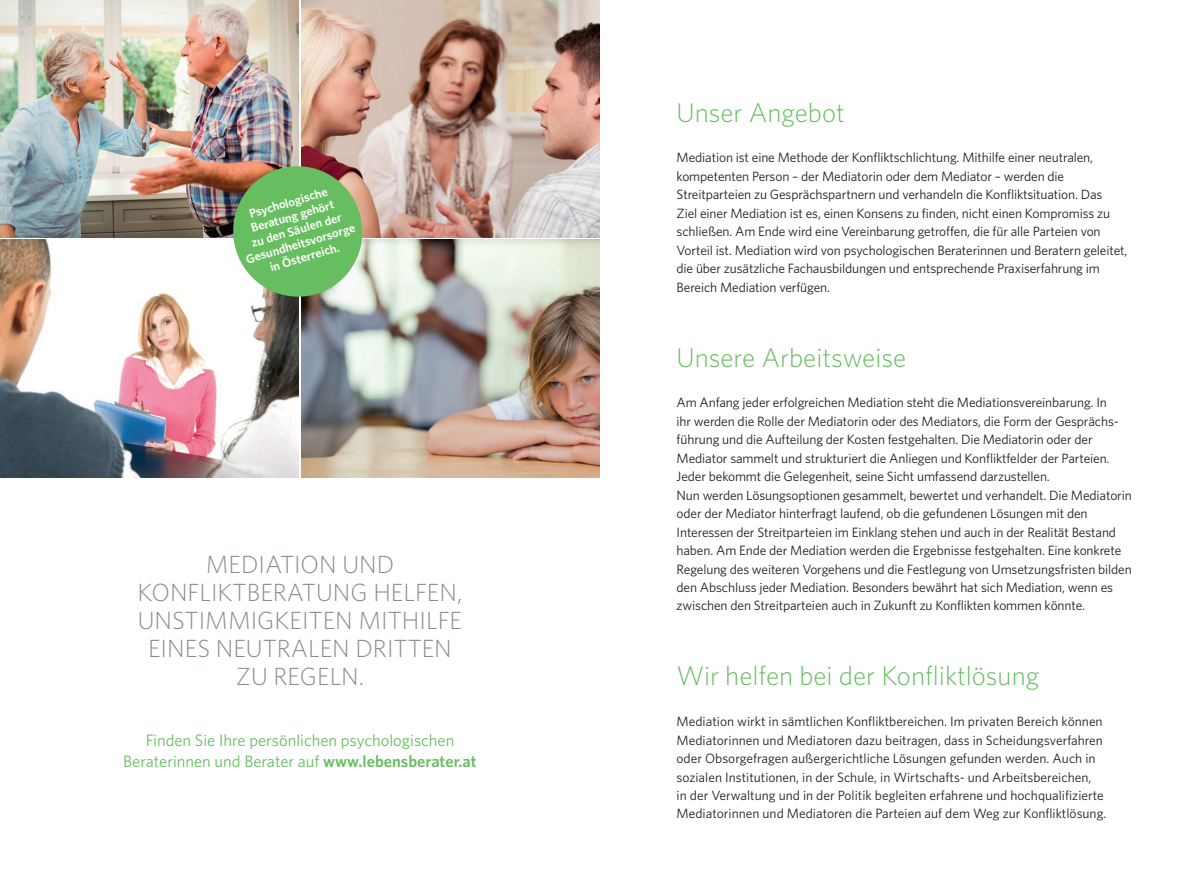
<style>
.page{position:relative;width:1200px;height:893px;background:#fff}
.page>*{position:absolute;margin:0;border:0;box-sizing:border-box;transform-origin:0 0}
.t1{font:300 27px "Whitney";color:#67be60}
.t2{font:300 24.9px/27.9px "Whitney";color:#858d8e;text-align:center}
.t3{font:16.5px/21px "Whitney";color:#67be60;text-align:center}
.t4{font:13.5px/18.5px "Whitney";letter-spacing:-.01em;color:#231f20}
.t5{font:600 12.45px/14.2px "Whitney";color:#fff;text-align:center}
.s1{font-weight:600}
</style>
<div class="page">
<img style="left:0;top:0;width:299px;height:238px">
<img style="left:0;top:240px;width:299px;height:238px">
<img style="left:301px;top:0;width:299px;height:238px">
<img style="left:301px;top:240px;width:299px;height:238px">
<svg style="left:225px;top:159px;width:145px;height:145px;background:#88b476"></svg>
<p class="t5" style="left:232px;top:211px;width:115px;rotate:-16deg">Psychologische<br>Beratung gehört<br>zu den Säulen der<br>Gesundheitsvorsorge in Österreich.</p>
<h2 class="t2" style="left:138px;top:550px;width:326px">MEDIATION UND<br>KONFLIKTBERATUNG HELFEN,<br>UNSTIMMIGKEITEN MITHILFE<br>EINES NEUTRALEN DRITTEN<br>ZU REGELN.</h2>
<p class="t3" style="left:123px;top:729px;width:355px">Finden Sie Ihre persönlichen psychologischen<br>Beraterinnen und Berater auf <span class="s1">www.lebensberater.at</span></p>
<h1 class="t1" style="left:676px;top:97px;width:170px">Unser Angebot</h1>
<p class="t4" style="left:676px;top:148px;width:452px">Mediation ist eine Methode der Konfliktschlichtung. Mithilfe einer neutralen, kompetenten Person – der Mediatorin oder dem Mediator – werden die Streitparteien zu Gesprächspartnern und verhandeln die Konfliktsituation. Das<br>Ziel einer Mediation ist es, einen Konsens zu finden, nicht einen Kompromiss zu schließen. Am Ende wird eine Vereinbarung getroffen, die für alle Parteien von Vorteil ist. Mediation wird von psychologischen Beraterinnen und Beratern geleitet, die über zusätzliche Fachausbildungen und entsprechende Praxiserfahrung im Bereich Mediation verfügen.</p>
<h1 class="t1" style="left:676px;top:342px;width:231px">Unsere Arbeitsweise</h1>
<p class="t4" style="left:676px;top:393px;width:456px">Am Anfang jeder erfolgreichen Mediation steht die Mediationsvereinbarung. In<br>ihr werden die Rolle der Mediatorin oder des Mediators, die Form der Gesprächs&shy;führung und die Aufteilung der Kosten festgehalten. Die Mediatorin oder der Mediator sammelt und strukturiert die Anliegen und Konfliktfelder der Parteien.<br>Jeder bekommt die Gelegenheit, seine Sicht umfassend darzustellen.<br>Nun werden Lösungsoptionen gesammelt, bewertet und verhandelt. Die Mediatorin oder der Mediator hinterfragt laufend, ob die gefundenen Lösungen mit den Interessen der Streitparteien im Einklang stehen und auch in der Realität Bestand haben. Am Ende der Mediation werden die Ergebnisse festgehalten. Eine konkrete Regelung des weiteren Vorgehens und die Festlegung von Umsetzungsfristen bilden den Abschluss jeder Mediation. Besonders bewährt hat sich Mediation, wenn es zwischen den Streitparteien auch in Zukunft zu Konflikten kommen könnte.</p>
<h1 class="t1" style="left:676px;top:660px;width:364px">Wir helfen bei der Konfliktlösung</h1>
<p class="t4" style="left:676px;top:712px;width:431px">Mediation wirkt in sämtlichen Konfliktbereichen. Im privaten Bereich können Mediatorinnen und Mediatoren dazu beitragen, dass in Scheidungsverfahren oder Obsorgefragen außergerichtliche Lösungen gefunden werden. Auch in sozialen Institutionen, in der Schule, in Wirtschafts- und Arbeitsbereichen,<br>in der Verwaltung und in der Politik begleiten erfahrene und hochqualifizierte Mediatorinnen und Mediatoren die Parteien auf dem Weg zur Konfliktlösung.</p>
</div>
